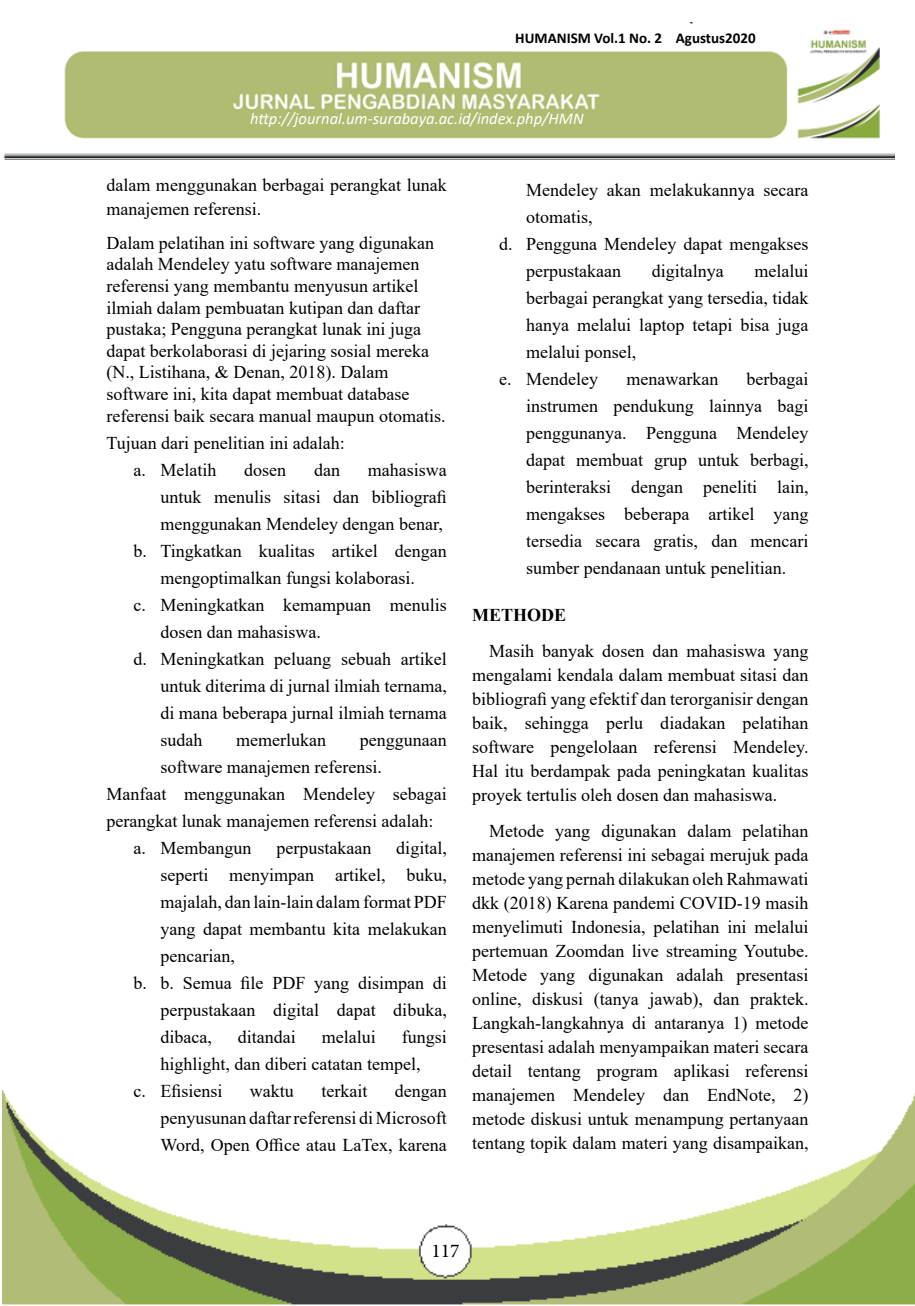
<style>
.page{position:relative;width:915px;height:1306px;background:#fff}
.page>*{position:absolute;margin:0;border:0;box-sizing:border-box;transform-origin:0 0}
.t1{font:19.5px "Minion Pro";color:#000}
.t2{font:18px/24px "Times New Roman";color:#000;text-align:justify}
.t3{font:700 18px "Times New Roman";color:#000}
.t4{font:italic 16.5px "Calibri";color:#fff}
.t5{font:700 15px "Calibri";color:#000}
</style>
<div class="page">
<img style="left:3px;top:1090px;width:911px;height:215px">
<img style="left:4px;top:29px;width:890px;height:131px">
<div style="left:512px;top:23px;width:268px;height:28px;background:#fff"></div>
<p class="t5" style="left:515px;top:27px;width:242px">HUMANISM Vol.1 No. 2 Agustus2020</p>
<p class="t4" style="left:250px;top:107px;width:335px">http://journal.um-surabaya.ac.id/index.php/HMN</p>
<p class="t2" style="left:106px;top:172px;width:342px">dalam menggunakan berbagai perangkat lunak manajemen referensi.</p>
<p class="t2" style="left:106px;top:231px;width:340px;line-height:21.6px;text-align:left">Dalam pelatihan ini software yang digunakan adalah Mendeley yatu software manajemen referensi yang membantu menyusun artikel ilmiah dalam pembuatan kutipan dan daftar pustaka; Pengguna perangkat lunak ini juga dapat berkolaborasi di jejaring sosial mereka (N., Listihana, &amp; Denan, 2018). Dalam software ini, kita dapat membuat database referensi baik secara manual maupun otomatis.</p>
<p class="t2" style="left:133px;top:428px;width:213px;line-height:27px;text-indent:-27px">Tujuan dari penelitian ini adalah: a. Melatih</p>
<p class="t2" style="left:244px;top:457px;width:43px">dosen</p>
<p class="t2" style="left:314px;top:457px;width:27px">dan</p>
<p class="t2" style="left:367px;top:457px;width:80px">mahasiswa</p>
<p class="t2" style="left:160px;top:484px;width:288px">untuk menulis sitasi dan bibliografi</p>
<p class="t2" style="left:160px;top:511px;width:284px">menggunakan Mendeley dengan benar,</p>
<p class="t2" style="left:133px;top:538px;width:315px">b. Tingkatkan kualitas artikel dengan</p>
<p class="t2" style="left:160px;top:565px;width:256px">mengoptimalkan fungsi kolaborasi.</p>
<p class="t2" style="left:133px;top:592px;width:315px">c. Meningkatkan kemampuan menulis</p>
<p class="t2" style="left:160px;top:619px;width:162px">dosen dan mahasiswa.</p>
<p class="t2" style="left:133px;top:646px;width:315px">d. Meningkatkan peluang sebuah artikel</p>
<p class="t2" style="left:160px;top:673px;width:288px">untuk diterima di jurnal ilmiah ternama,</p>
<p class="t2" style="left:160px;top:700px;width:288px">di mana beberapa jurnal ilmiah ternama</p>
<p class="t2" style="left:160px;top:727px;width:43px">sudah</p>
<p class="t2" style="left:236px;top:727px;width:91px">memerlukan</p>
<p class="t2" style="left:359px;top:727px;width:88px">penggunaan</p>
<p class="t2" style="left:160px;top:754px;width:223px">software manajemen referensi.</p>
<p class="t2" style="left:106px;top:781px;width:342px">Manfaat menggunakan Mendeley sebagai</p>
<p class="t2" style="left:106px;top:808px;width:328px">perangkat lunak manajemen referensi adalah:</p>
<p class="t2" style="left:133px;top:835px;width:119px">a. Membangun</p>
<p class="t2" style="left:276px;top:835px;width:96px">perpustakaan</p>
<p class="t2" style="left:396px;top:835px;width:52px">digital,</p>
<p class="t2" style="left:160px;top:862px;width:288px">seperti menyimpan artikel, buku,</p>
<p class="t2" style="left:160px;top:889px;width:288px">majalah, dan lain-lain dalam format PDF</p>
<p class="t2" style="left:160px;top:916px;width:288px">yang dapat membantu kita melakukan</p>
<p class="t2" style="left:160px;top:943px;width:76px">pencarian,</p>
<p class="t2" style="left:133px;top:970px;width:315px">b. b. Semua file PDF yang disimpan di</p>
<p class="t2" style="left:160px;top:997px;width:288px">perpustakaan digital dapat dibuka,</p>
<p class="t2" style="left:160px;top:1024px;width:53px">dibaca,</p>
<p class="t2" style="left:238px;top:1024px;width:59px">ditandai</p>
<p class="t2" style="left:322px;top:1024px;width:55px">melalui</p>
<p class="t2" style="left:401px;top:1024px;width:46px">fungsi</p>
<p class="t2" style="left:160px;top:1051px;width:261px">highlight, dan diberi catatan tempel,</p>
<p class="t2" style="left:133px;top:1078px;width:91px">c. Efisiensi</p>
<p class="t2" style="left:250px;top:1078px;width:45px">waktu</p>
<p class="t2" style="left:321px;top:1078px;width:47px">terkait</p>
<p class="t2" style="left:160px;top:1076px;width:288px;line-height:27px;text-indent:234px">dengan penyusunan daftar referensi di Microsoft Word, Open Office atau LaTex, karena</p>
<p class="t2" style="left:526px;top:177px;width:284px">Mendeley akan melakukannya secara</p>
<p class="t2" style="left:526px;top:204px;width:68px">otomatis,</p>
<p class="t2" style="left:499px;top:231px;width:311px">d. Pengguna Mendeley dapat mengakses</p>
<p class="t2" style="left:526px;top:258px;width:96px">perpustakaan</p>
<p class="t2" style="left:651px;top:258px;width:73px">digitalnya</p>
<p class="t2" style="left:754px;top:258px;width:55px">melalui</p>
<p class="t2" style="left:526px;top:285px;width:284px">berbagai perangkat yang tersedia, tidak</p>
<p class="t2" style="left:526px;top:312px;width:284px">hanya melalui laptop tetapi bisa juga</p>
<p class="t2" style="left:526px;top:339px;width:111px">melalui ponsel,</p>
<p class="t2" style="left:499px;top:366px;width:100px">e. Mendeley</p>
<p class="t2" style="left:626px;top:366px;width:93px">menawarkan</p>
<p class="t2" style="left:526px;top:365px;width:284px;line-height:27px;text-indent:220px">berbagai instrumen pendukung lainnya bagi penggunanya. Pengguna Mendeley dapat membuat grup untuk berbagi, berinteraksi dengan peneliti lain, mengakses beberapa artikel yang tersedia secara gratis, dan mencari sumber pendanaan untuk penelitian.</p>
<p class="t3" style="left:472px;top:602px;width:96px">METHODE</p>
<p class="t2" style="left:472px;top:638px;width:338px;text-indent:17px">Masih banyak dosen dan mahasiswa yang mengalami kendala dalam membuat sitasi dan bibliografi yang efektif dan terorganisir dengan baik, sehingga perlu diadakan pelatihan software pengelolaan referensi Mendeley.<br>Hal itu berdampak pada peningkatan kualitas proyek tertulis oleh dosen dan mahasiswa.</p>
<p class="t2" style="left:472px;top:818px;width:338px;text-indent:17px">Metode yang digunakan dalam pelatihan manajemen referensi ini sebagai merujuk pada metode yang pernah dilakukan oleh Rahmawati dkk (2018) Karena pandemi COVID-19 masih menyelimuti Indonesia, pelatihan ini melalui pertemuan Zoomdan live streaming Youtube.<br>Metode yang digunakan adalah presentasi online, diskusi (tanya jawab), dan praktek.<br>Langkah-langkahnya di antaranya 1) metode presentasi adalah menyampaikan materi secara detail tentang program aplikasi referensi manajemen Mendeley dan EndNote, 2) metode diskusi untuk menampung pertanyaan tentang topik dalam materi yang disampaikan,</p>
<p class="t1" style="left:431px;top:1237px;width:30px">117</p>
</div>
